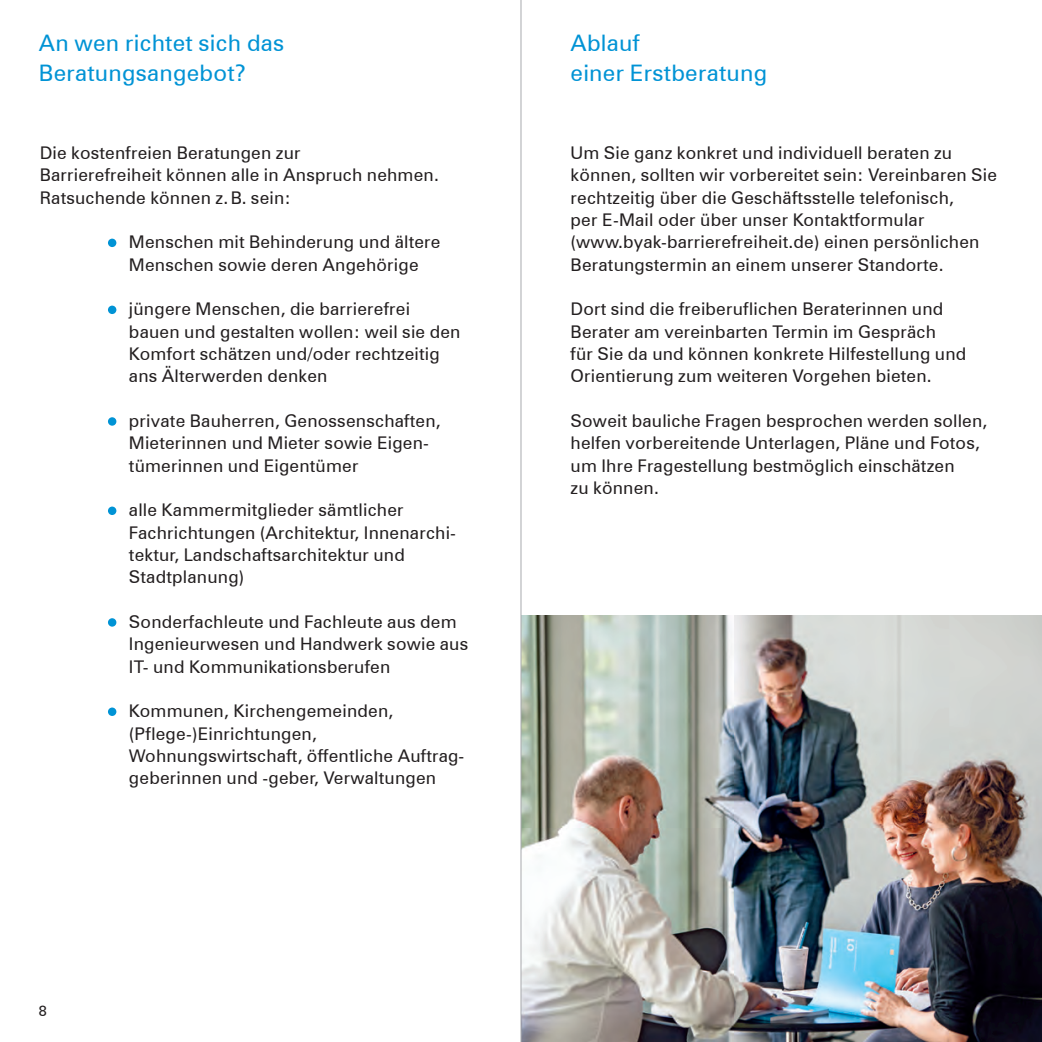
<style>
.page{position:relative;width:1042px;height:1042px;background:#fff}
.page>*{position:absolute;margin:0;border:0;box-sizing:border-box;transform-origin:0 0}
.t1{font:22.75px/29.8px "Zurich BT";letter-spacing:.01em;color:#0093d5}
.t2{font:17.5px/22.4px "Zurich BT";letter-spacing:.01em;color:#231f20}
.t3{font:14.35px "Zurich BT";color:#231f20}
</style>
<div class="page">
<img style="left:522px;top:615px;width:520px;height:427px">
<div style="left:108px;top:239px;width:8px;height:8px;background:#0093d5;border-radius:50%"></div>
<div style="left:108px;top:306px;width:8px;height:8px;background:#0093d5;border-radius:50%"></div>
<div style="left:108px;top:417px;width:8px;height:9px;background:#0093d5;border-radius:50%"></div>
<div style="left:108px;top:506px;width:8px;height:9px;background:#0093d5;border-radius:50%"></div>
<div style="left:108px;top:618px;width:8px;height:8px;background:#0093d5;border-radius:50%"></div>
<div style="left:108px;top:707px;width:8px;height:9px;background:#0093d5;border-radius:50%"></div>
<hr style="left:521px;top:0;width:1px;height:1042px;background:#a8a9ad">
<h1 class="t1" style="left:39px;top:28px;width:247px">An wen richtet sich das<br>Beratungsangebot?</h1>
<p class="t2" style="left:40px;top:141px;width:401px">Die kostenfreien Beratungen zur<br>Barrierefreiheit können alle in Anspruch nehmen.<br>Ratsuchende können z. B. sein:</p>
<p class="t2" style="left:129px;top:231px;width:313px">Menschen mit Behinderung und ältere<br>Menschen sowie deren Angehörige</p>
<p class="t2" style="left:129px;top:298px;width:333px">jüngere Menschen, die barrierefrei bauen und gestalten wollen: weil sie den Komfort schätzen und/oder rechtzeitig ans Älterwerden denken</p>
<p class="t2" style="left:129px;top:409px;width:313px">private Bauherren, Genossenschaften,<br>Mieterinnen und Mieter sowie Eigen&shy;tümerinnen und Eigentümer</p>
<p class="t2" style="left:129px;top:499px;width:329px">alle Kammermitglieder sämtlicher Fachrichtungen (Architektur, Innenarchi&shy;tektur, Landschaftsarchitektur und Stadtplanung)</p>
<p class="t2" style="left:129px;top:610px;width:341px">Sonderfachleute und Fachleute aus dem<br>Ingenieurwesen und Handwerk sowie aus<br>IT- und Kommunikationsberufen</p>
<p class="t2" style="left:129px;top:699px;width:337px">Kommunen, Kirchengemeinden, (Pflege-)Einrichtungen, Wohnungswirtschaft, öffentliche Auftrag&shy;geberinnen und -geber, Verwaltungen</p>
<p class="t3" style="left:39px;top:1002px;width:9px">8</p>
<h1 class="t1" style="left:570px;top:28px;width:198px">Ablauf<br>einer Erstberatung</h1>
<p class="t2" style="left:570px;top:141px;width:428px">Um Sie ganz konkret und individuell beraten zu können, sollten wir vorbereitet sein: Vereinbaren Sie rechtzeitig über die Geschäftsstelle telefonisch,<br>per E-Mail oder über unser Kontaktformular (www.byak-barrierefreiheit.de) einen persönlichen Beratungstermin an einem unserer Standorte.</p>
<p class="t2" style="left:570px;top:298px;width:397px">Dort sind die freiberuflichen Beraterinnen und Berater am vereinbarten Termin im Gespräch<br>für Sie da und können konkrete Hilfestellung und Orientierung zum weiteren Vorgehen bieten.</p>
<p class="t2" style="left:570px;top:409px;width:418px">Soweit bauliche Fragen besprochen werden sollen, helfen vorbereitende Unterlagen, Pläne und Fotos, um Ihre Fragestellung bestmöglich einschätzen<br>zu können.</p>
</div>
